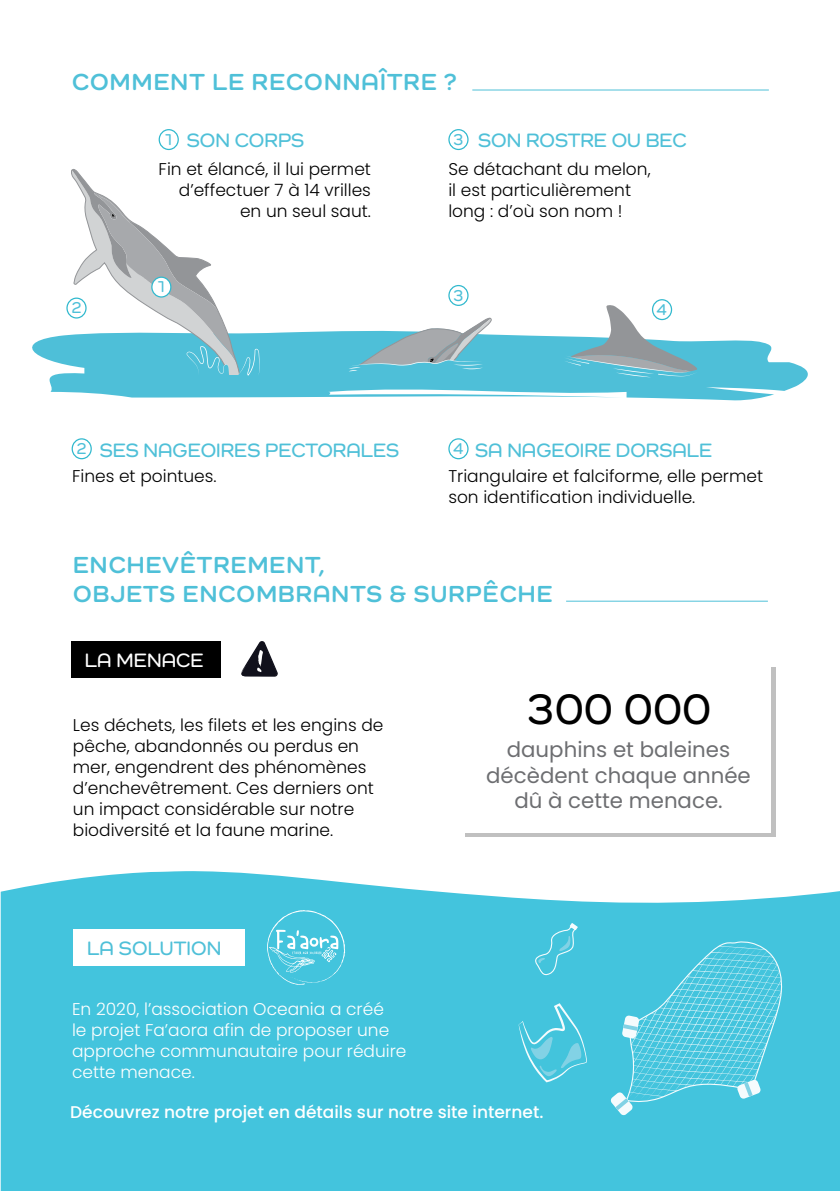
<style>
.page{position:relative;width:840px;height:1191px;background:#fff}
.page>*{position:absolute;margin:0;border:0;box-sizing:border-box;transform-origin:0 0}
.t1{font:600 45.4px "Como";color:#000}
.t2{font:700 24px/28.8px "Como";letter-spacing:.05em;color:#4fc0d8}
.t3{font:21.2px/25.6px "Poppins";color:#6d6e71;text-align:center}
.t4{font:600 20px "Como";color:#4fc0d8}
.t5{font:600 20px "Como";letter-spacing:.01em;color:#fff}
.t6{font:300 17px/21px "Poppins";color:#000}
.t7{font:300 17px/21px "Poppins";color:#fff}
.t8{font:500 17px "Poppins";color:#fff}
.t9{font:600 16.8px "Como";color:#4fc0d8}
</style>
<div class="page">
<div style="left:1px;top:871px;width:838px;height:320px;background:#43c4dd"></div>
<svg style="left:610px;top:940px;width:173px;height:175px;background:#56cae0"></svg>
<svg style="left:518px;top:1003px;width:68px;height:79px;background:#56c9df"></svg>
<svg style="left:532px;top:923px;width:45px;height:54px;background:#51c8df"></svg>
<svg style="left:32px;top:331px;width:775px;height:69px;fill:#4ebfd8"></svg>
<div style="left:186px;top:375px;width:102px;height:7px;background:#4ebfd8"></div>
<svg style="left:71px;top:168px;width:189px;height:214px"></svg>
<svg style="left:563px;top:305px;width:134px;height:72px"></svg>
<svg style="left:348px;top:318px;width:144px;height:53px"></svg>
<div style="left:73px;top:929px;width:172px;height:36px;background:#fff"></div>
<svg style="left:267px;top:910px;width:78px;height:74px;background:#5ccbe1"></svg>
<div style="left:71px;top:641px;width:150px;height:36px;background:#000"></div>
<svg style="left:241px;top:641px;width:36px;height:35px"></svg>
<hr style="left:565px;top:600px;width:202px;height:1px;background:#4fc0d8">
<hr style="left:472px;top:89px;width:296px;height:1px;background:#4fc0d8">
<div style="left:158px;top:129px;width:21px;height:21px;border:1px solid #31b9ce;border-radius:50%"></div>
<div style="left:72px;top:438px;width:20px;height:21px;border:1px solid #31b9ce;border-radius:50%"></div>
<div style="left:152px;top:277px;width:19px;height:20px;background:#fff;border-radius:50%"></div>
<div style="left:151px;top:276px;width:20px;height:21px;border:1px solid #31b9ce;border-radius:50%"></div>
<div style="left:67px;top:298px;width:19px;height:20px;background:#fff;border-radius:50%"></div>
<div style="left:66px;top:297px;width:21px;height:21px;border:1px solid #31b9ce;border-radius:50%"></div>
<div style="left:652px;top:300px;width:19px;height:19px;background:#fff;border-radius:50%"></div>
<div style="left:651px;top:299px;width:20px;height:21px;border:1px solid #31b9ce;border-radius:50%"></div>
<div style="left:448px;top:129px;width:20px;height:21px;border:1px solid #31b9ce;border-radius:50%"></div>
<div style="left:448px;top:285px;width:20px;height:21px;border:1px solid #31b9ce;border-radius:50%"></div>
<div style="left:448px;top:438px;width:20px;height:21px;border:1px solid #31b9ce;border-radius:50%"></div>
<svg style="left:465px;top:667px;width:310px;height:169px;fill:#c0c0c0"></svg>
<div style="left:460px;top:663px;width:310px;height:169px;background:#fff"></div>
<h2 class="t2" style="left:72px;top:67px;width:385px">COMMENT LE RECONNAÎTRE ?</h2>
<p class="t9" style="left:163px;top:129px;width:12px">1</p>
<p class="t4" style="left:187px;top:128px;width:119px">SON CORPS</p>
<p class="t9" style="left:452px;top:129px;width:12px">3</p>
<p class="t4" style="left:478px;top:128px;width:210px">SON ROSTRE OU BEC</p>
<p class="t6" style="left:158px;top:158px;width:214px;text-align:right">Fin et élancé, il lui permet d’effectuer 7 à 14 vrilles en un seul saut.</p>
<p class="t6" style="left:448px;top:158px;width:204px">Se détachant du melon, il est particulièrement long : d’où son nom !</p>
<p class="t9" style="left:156px;top:276px;width:12px">1</p>
<p class="t9" style="left:452px;top:285px;width:12px">3</p>
<p class="t9" style="left:71px;top:297px;width:12px">2</p>
<p class="t9" style="left:656px;top:299px;width:12px">4</p>
<p class="t9" style="left:76px;top:438px;width:12px">2</p>
<p class="t4" style="left:475px;top:437px;width:238px">SA NAGEOIRE DORSALE</p>
<p class="t4" style="left:100px;top:437px;width:301px">SES NAGEOIRES PECTORALES</p>
<p class="t6" style="left:72px;top:466px;width:146px">Fines et pointues.</p>
<p class="t9" style="left:452px;top:438px;width:12px">4</p>
<p class="t6" style="left:448px;top:466px;width:316px">Triangulaire et falciforme, elle permet son identification individuelle.</p>
<h2 class="t2" style="left:73px;top:550px;width:480px">ENCHEVÊTREMENT,<br>OBJETS ENCOMBRANTS &amp; SURPÊCHE</h2>
<p class="t5" style="left:85px;top:648px;width:120px">LA MENACE</p>
<p class="t6" style="left:73px;top:715px;width:312px">Les déchets, les filets et les engins de pêche, abandonnés ou perdus en mer, engendrent des phénomènes d’enchevêtrement. Ces derniers ont un impact considérable sur notre biodiversité et la faune marine.</p>
<p class="t4" style="left:87px;top:936px;width:136px">LA SOLUTION</p>
<p class="t7" style="left:72px;top:998px;width:336px">En 2020, l’association Oceania a créé<br>le projet Fa’aora afin de proposer une approche communautaire pour réduire cette menace.</p>
<h1 class="t1" style="left:525px;top:680px;width:187px">300 000</h1>
<p class="t3" style="left:486px;top:737px;width:266px">dauphins et baleines décèdent chaque année dû à cette menace.</p>
<p class="t8" style="left:70px;top:1101px;width:474px">Découvrez notre projet en détails sur notre site internet.</p>
</div>
